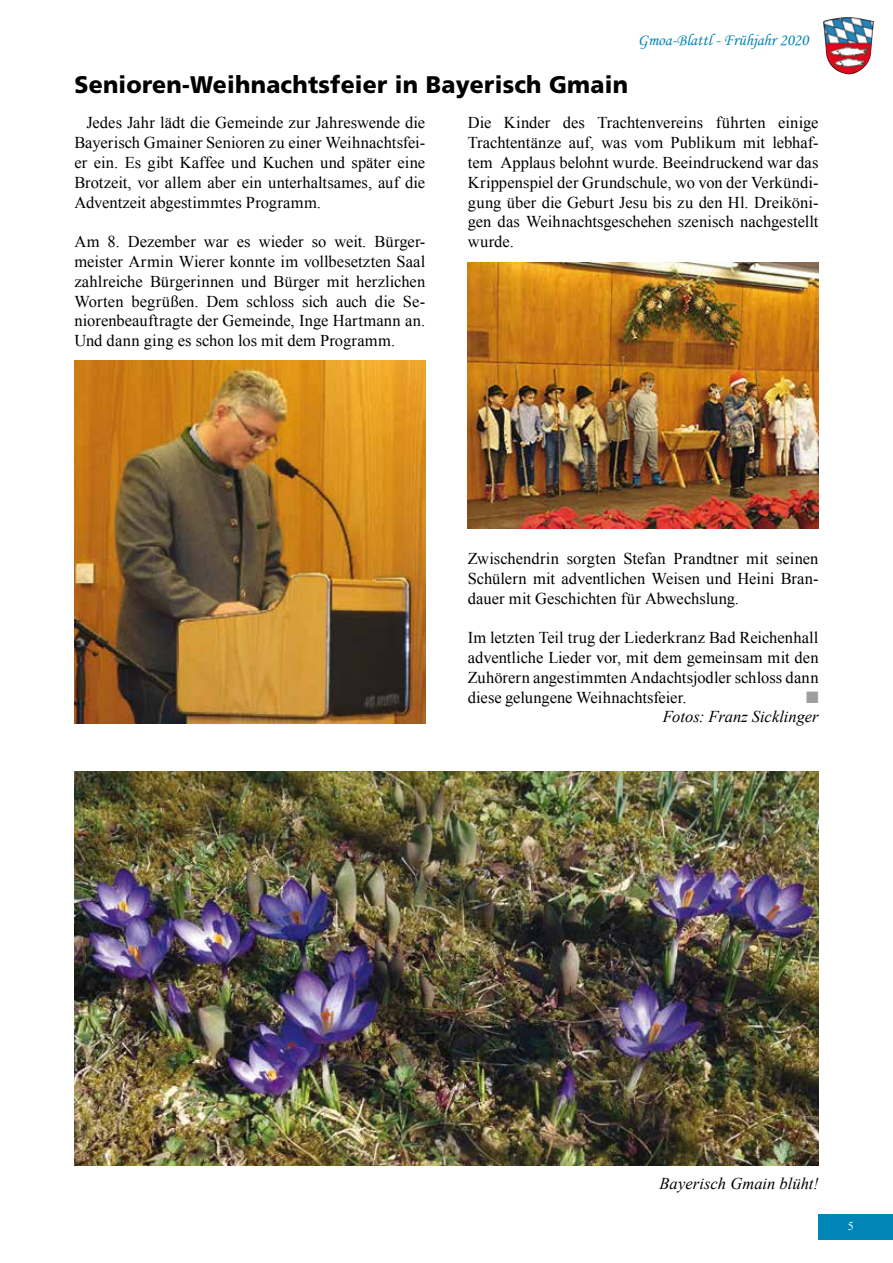
<style>
.page{position:relative;width:893px;height:1263px;background:#fff}
.page>*{position:absolute;margin:0;border:0;box-sizing:border-box;transform-origin:0 0}
.t1{font:900 24px "Frutiger";letter-spacing:.01em;color:#000;scale:.96 1}
.t2{font:16.5px/19.8px "Times New Roman";color:#000;text-align:justify}
.t3{font:italic 16.5px "Times New Roman";color:#000}
.t4{font:16.5px "Monotype Corsiva";color:#0085b6}
.t5{font:16.5px "Zapf Dingbats ITC";color:#9c9e9f}
.t6{font:12px "Times New Roman";color:#fff}
</style>
<div class="page">
<div style="left:819px;top:1214px;width:74px;height:25px;background:#0085b6"></div>
<img style="left:823px;top:17px;width:51px;height:58px">
<img style="left:74px;top:361px;width:351px;height:362px">
<img style="left:468px;top:262px;width:351px;height:266px">
<img style="left:74px;top:772px;width:745px;height:394px">
<p class="t4" style="left:638px;top:30px;width:172px">Gmoa-Blattl - Frühjahr 2020</p>
<h1 class="t1" style="left:74px;top:70px;width:578px">Senioren-Weihnachtsfeier in Bayerisch Gmain</h1>
<p class="t2" style="left:74px;top:113px;width:352px;text-indent:12px">Jedes Jahr lädt die Gemeinde zur Jahreswende die Bayerisch Gmainer Senioren zu einer Weihnachtsfei&shy;er ein. Es gibt Kaffee und Kuchen und später eine Brotzeit, vor allem aber ein unterhaltsames, auf die Adventzeit abgestimmtes Programm.</p>
<p class="t2" style="left:74px;top:231px;width:352px">Am 8. Dezember war es wieder so weit. Bürger&shy;meister Armin Wierer konnte im vollbesetzten Saal zahlreiche Bürgerinnen und Bürger mit herzlichen Worten begrüßen. Dem schloss sich auch die Se&shy;niorenbeauftragte der Gemeinde, Inge Hartmann an.<br>Und dann ging es schon los mit dem Programm.</p>
<p class="t2" style="left:468px;top:113px;width:352px">Die Kinder des Trachtenvereins führten einige Trachtentänze auf, was vom Publikum mit lebhaf&shy;tem Applaus belohnt wurde. Beeindruckend war das Krippenspiel der Grundschule, wo von der Verkündi&shy;gung über die Geburt Jesu bis zu den Hl. Dreiköni&shy;gen das Weihnachtsgeschehen szenisch nachgestellt wurde.</p>
<p class="t2" style="left:468px;top:548px;width:352px">Zwischendrin sorgten Stefan Prandtner mit seinen Schülern mit adventlichen Weisen und Heini Bran&shy;dauer mit Geschichten für Abwechslung.</p>
<p class="t2" style="left:468px;top:627px;width:352px">Im letzten Teil trug der Liederkranz Bad Reichenhall adventliche Lieder vor, mit dem gemeinsam mit den Zuhörern angestimmten Andachtsjodler schloss dann diese gelungene Weihnachtsfeier.</p>
<p class="t5" style="left:806px;top:689px;width:14px">■</p>
<p class="t3" style="left:663px;top:705px;width:157px">Fotos: Franz Sicklinger</p>
<p class="t3" style="left:660px;top:1172px;width:160px">Bayerisch Gmain blüht!</p>
<p class="t6" style="left:848px;top:1217px;width:7px">5</p>
</div>
